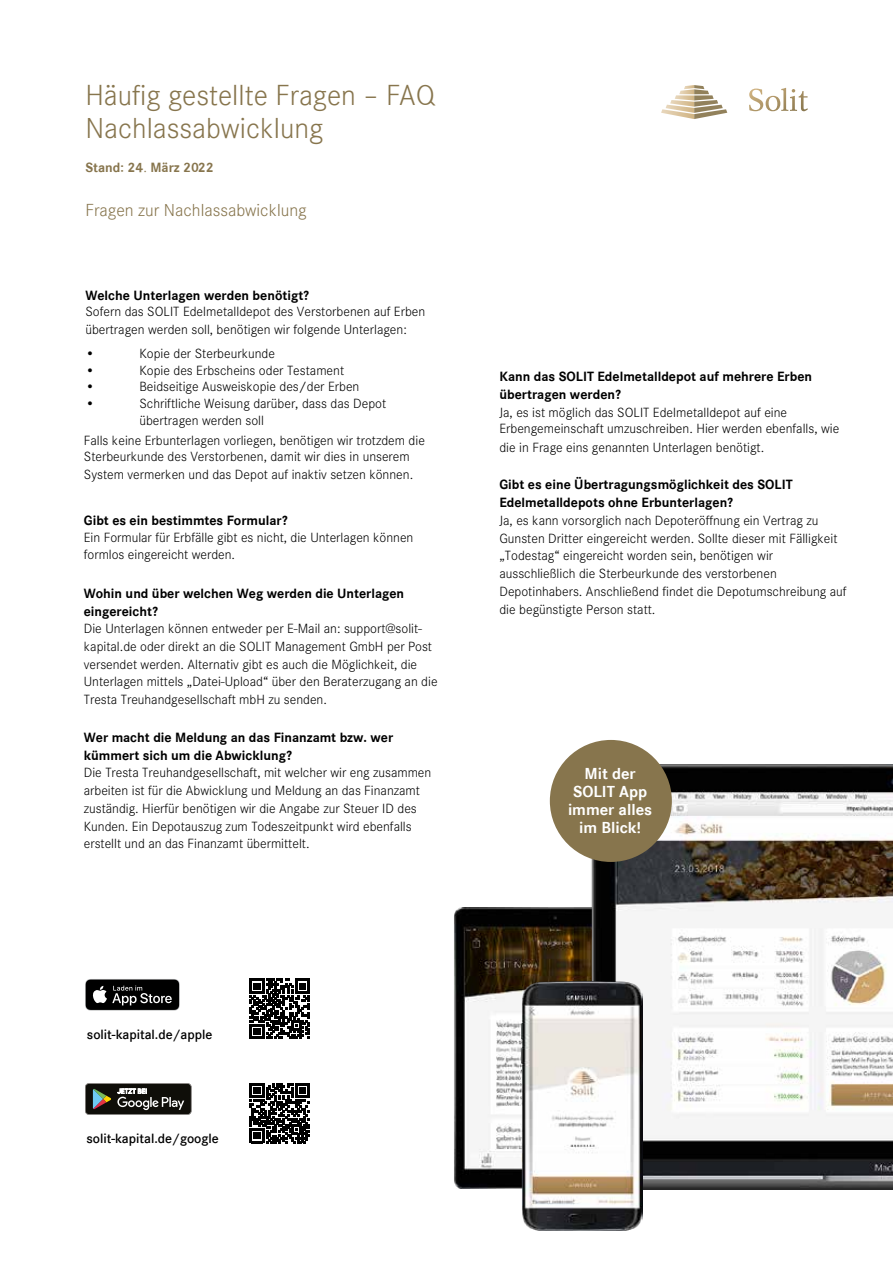
<style>
.page{position:relative;width:893px;height:1263px;background:#fff}
.page>*{position:absolute;margin:0;border:0;box-sizing:border-box;transform-origin:0 0}
.t1{font:30px "Corporate S Ligh";color:#87754d}
.t2{font:300 30px "Corporate S";color:#87754d}
.t3{font:300 18px "Corporate S";color:#87754d}
.t4{font:700 16.5px/18px "Corporate S";color:#fff;text-align:center}
.t5{font:300 13.8px/17.7px "Corporate S";color:#000}
.t6{font:700 13.8px/17.7px "Corporate S";color:#000}
.t7{font:600 13.8px "Corporate S";color:#000}
.t8{font:700 13.8px "Corporate S";color:#87754d}
.s1{font-family:"Corporate S Ligh";font-weight:400}
</style>
<div class="page">
<svg style="left:749px;top:88px;width:59px;height:23px"></svg>
<svg style="left:661px;top:85px;width:66px;height:34px"></svg>
<svg style="left:250px;top:1083px;width:60px;height:60px"></svg>
<svg style="left:85px;top:1083px;width:107px;height:32px"></svg>
<svg style="left:250px;top:979px;width:60px;height:60px"></svg>
<svg style="left:85px;top:979px;width:95px;height:31px"></svg>
<img style="left:454px;top:907px;width:70px;height:281px">
<img style="left:524px;top:765px;width:369px;height:425px">
<img style="left:521px;top:981px;width:121px;height:250px">
<div style="left:550px;top:740px;width:122px;height:122px;background:#87754d;border-radius:50%"></div>
<h1 class="t1" style="left:85px;top:79px;width:351px">Häufig gestellte Fragen – FAQ</h1>
<h1 class="t2" style="left:85px;top:109px;width:239px">Nachlassabwicklung</h1>
<p class="t8" style="left:85px;top:160px;width:130px">Stand: 24<span class="s1">.</span> März 2022</p>
<h2 class="t3" style="left:85px;top:199px;width:223px"><span class="s1">Fragen zu</span>r Nachlassabwicklung</h2>
<p class="t6" style="left:85px;top:286px;width:225px">Welche Unterlagen werden benötigt?</p>
<p class="t5" style="left:85px;top:303px;width:341px">Sofern das SOLIT Edelmetalldepot des Verstorbenen auf Erben übertragen werden soll, benötigen wir folgende Unterlagen:</p>
<p class="t5" style="left:85px;top:344px;width:11px">•</p>
<p class="t5" style="left:139px;top:344px;width:137px">Kopie der Sterbeurkunde</p>
<p class="t5" style="left:85px;top:361px;width:11px">•</p>
<p class="t5" style="left:139px;top:361px;width:206px">Kopie des Erbscheins oder Testament</p>
<p class="t5" style="left:85px;top:378px;width:11px">•</p>
<p class="t5" style="left:139px;top:378px;width:221px">Beidseitige Ausweiskopie des/der Erben</p>
<p class="t5" style="left:85px;top:394px;width:11px">•</p>
<p class="t5" style="left:139px;top:395px;width:248px;line-height:16.6px">Schriftliche Weisung darüber, dass das Depot übertragen werden soll</p>
<p class="t5" style="left:84px;top:431px;width:343px;line-height:16.6px">Falls keine Erbunterlagen vorliegen, benötigen wir trotzdem die<br>Sterbeurkunde des Verstorbenen, damit wir dies in unserem</p>
<p class="t5" style="left:84px;top:465px;width:331px">System vermerken und das Depot auf inaktiv setzen können.</p>
<p class="t6" style="left:84px;top:511px;width:205px">Gibt es ein bestimmtes Formular?</p>
<p class="t5" style="left:84px;top:528px;width:331px;line-height:17.2px">Ein Formular für Erbfälle gibt es nicht, die Unterlagen können formlos eingereicht werden.</p>
<p class="t6" style="left:84px;top:584px;width:322px">Wohin und über welchen Weg werden die Unterlagen eingereicht?</p>
<p class="t5" style="left:84px;top:619px;width:355px">Die Unterlagen können entweder per E-Mail an: support@solit&shy;kapital.de oder direkt an die SOLIT Management GmbH per Post versendet werden. Alternativ gibt es auch die Möglichkeit, die Unterlagen mittels „Datei-Upload“ über den Beraterzugang an die Tresta Treuhandgesellschaft mbH zu senden.</p>
<p class="t6" style="left:84px;top:728px;width:311px">Wer macht die Meldung an das Finanzamt bzw. wer kümmert sich um die Abwicklung?</p>
<p class="t5" style="left:84px;top:763px;width:349px">Die Tresta Treuhandgesellschaft, mit welcher wir eng zusammen arbeiten ist für die Abwicklung und Meldung an das Finanzamt zuständig. Hierfür benötigen wir die Angabe zur Steuer ID des Kunden. Ein Depotauszug zum Todeszeitpunkt wird ebenfalls erstellt und an das Finanzamt übermittelt.</p>
<p class="t6" style="left:499px;top:367px;width:314px">Kann das SOLIT Edelmetalldepot auf mehrere Erben übertragen werden?</p>
<p class="t5" style="left:499px;top:403px;width:341px;line-height:16.6px">Ja, es ist möglich das SOLIT Edelmetalldepot auf eine<br>Erbengemeinschaft umzuschreiben. Hier werden ebenfalls, wie</p>
<p class="t5" style="left:499px;top:438px;width:266px">die in Frage eins genannten Unterlagen benötigt.</p>
<p class="t6" style="left:499px;top:476px;width:295px">Gibt es eine Übertragungsmöglichkeit des SOLIT<br>Edelmetalldepots ohne Erbunterlagen?</p>
<p class="t5" style="left:499px;top:511px;width:349px">Ja, es kann vorsorglich nach Depoteröffnung ein Vertrag zu Gunsten Dritter eingereicht werden. Sollte dieser mit Fälligkeit „Todestag“ eingereicht worden sein, benötigen wir ausschließlich die Sterbeurkunde des verstorbenen Depotinhabers. Anschließend findet die Depotumschreibung auf die begünstigte Person statt.</p>
<p class="t4" style="left:568px;top:765px;width:86px">Mit der<br>SOLIT App immer alles im Blick!</p>
<p class="t7" style="left:87px;top:1026px;width:127px">solit-kapital.de/apple</p>
<p class="t7" style="left:86px;top:1131px;width:134px">solit-kapital.de/google</p>
</div>
